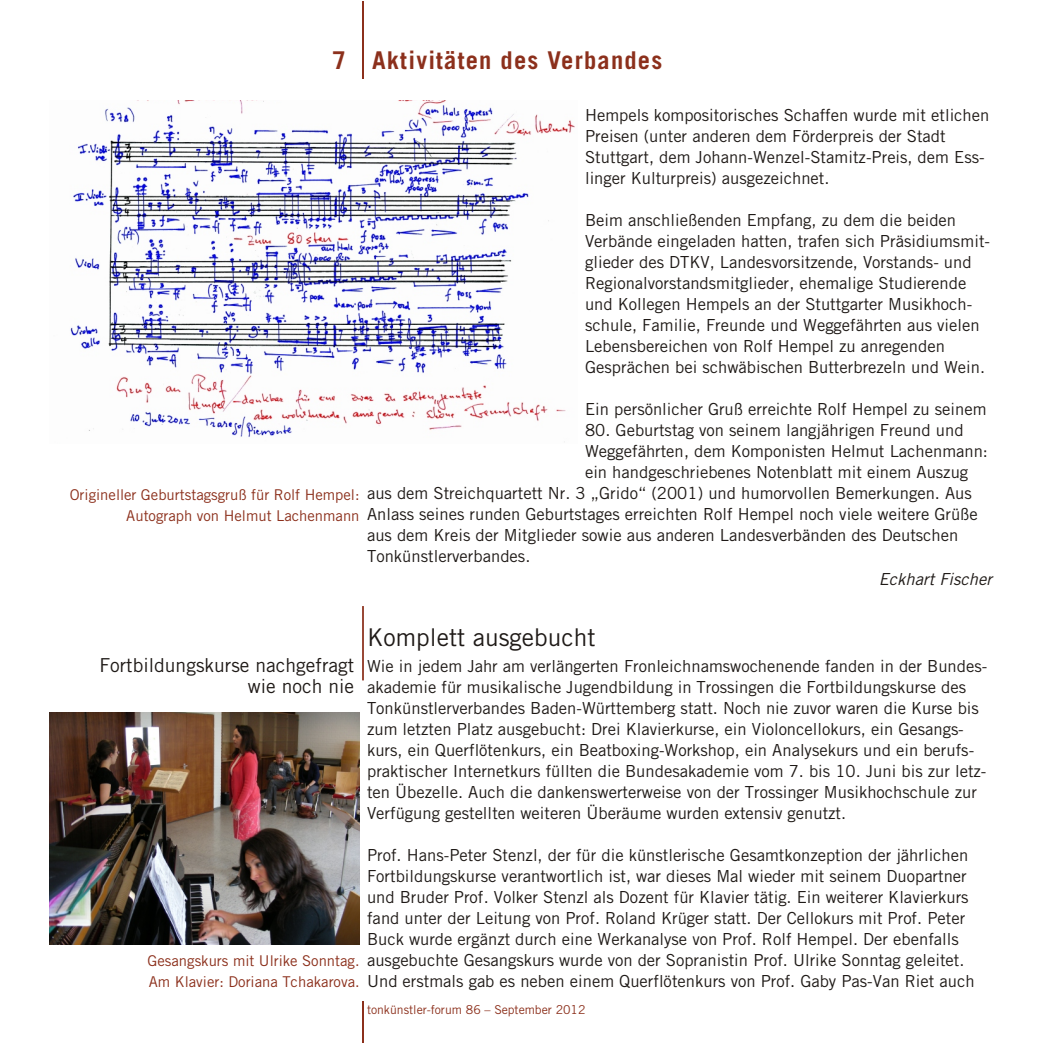
<style>
.page{position:relative;width:1043px;height:1043px;background:#fff}
.page>*{position:absolute;margin:0;border:0;box-sizing:border-box;transform-origin:0 0}
.t1{font:700 24.5px "Trade Gothic";letter-spacing:.05em;color:#8c301c}
.t2{font:24.5px "Trade Gothic";color:#1f1a17}
.t3{font:19.25px/21px "Trade Gothic";color:#1f1a17;text-align:right}
.t4{font:16.62px/21px "Trade Gothic";color:#1f1a17}
.t5{font:italic 16.62px "Trade Gothic";color:#1f1a17}
.t6{font:14.88px/21px "Trade Gothic";color:#8c301c;text-align:right}
.t7{font:12.25px "Trade Gothic";letter-spacing:-.005em;color:#8c301c}
</style>
<div class="page">
<hr style="left:362px;top:606px;width:2px;height:74px;background:#8c301c">
<hr style="left:362px;top:1001px;width:2px;height:42px;background:#8c301c">
<hr style="left:362px;top:1px;width:2px;height:77px;background:#8c301c">
<img style="left:70px;top:100px;width:505px;height:342px">
<img style="left:50px;top:712px;width:310px;height:233px">
<h1 class="t1" style="left:332px;top:50px;width:331px">7 Aktivitäten des Verbandes</h1>
<p class="t6" style="left:70px;top:486px;width:291px">Ori gi nel ler Ge burts tags gruß für Rolf Hem pel:<br>Au to graph von Hel mut La chen mann</p>
<p class="t4" style="left:585px;top:106px;width:406px">Hem pels kom po si to ri sches Schaf fen wur de mit et li chen Prei sen (un ter an de ren dem För der preis der Stadt<br>Stutt gart, dem Jo hann-Wen zel-Sta mitz-Preis, dem Ess - lin ger Kul tur preis) ausgezeichnet.</p>
<p class="t4" style="left:585px;top:211px;width:407px">Beim an schlie ßen den Emp fang, zu dem die bei den<br>Ver bän de ein ge la den hat ten, tra fen sich Prä si di ums mit - glie der des DTKV, Lan des vor sit zen de, Vor stands- und Re gio nal vor stands mit glie der, ehe ma li ge Stu die ren de und Kol le gen Hem pels an der Stutt gar ter Mu sik hoch - schu le, Fa mi lie, Freun de und Weg ge fähr ten aus vie len Le bens be rei chen von Rolf Hem pel zu an re gen den Gesprächen bei schwäbischen Butterbrezeln und Wein.</p>
<p class="t4" style="left:585px;top:400px;width:403px">Ein per sön li cher Gruß er reich te Rolf Hem pel zu sei nem</p>
<p class="t4" style="left:585px;top:421px;width:380px">80. Ge burts tag von sei nem lang jäh ri gen Freund und</p>
<p class="t4" style="left:585px;top:442px;width:405px">Weg ge fähr ten, dem Kom po nis ten Hel mut La chen mann:</p>
<p class="t4" style="left:585px;top:463px;width:385px">ein hand ge schrie be nes No ten blatt mit ei nem Aus zug</p>
<p class="t4" style="left:367px;top:484px;width:606px">aus dem Streich quar tett Nr. 3 „Gri do“ (2001) und hu mor vol len Be mer kun gen. Aus</p>
<p class="t4" style="left:367px;top:505px;width:612px">An lass sei nes run den Ge burts ta ges er reich ten Rolf Hem pel noch vie le wei te re Grü ße</p>
<p class="t4" style="left:367px;top:526px;width:593px">aus dem Kreis der Mitglie der so wie aus an de ren Landesverbänden des Deutschen</p>
<p class="t4" style="left:367px;top:547px;width:165px">Tonkünstlerverbandes.</p>
<p class="t5" style="left:879px;top:572px;width:115px">Ec khart Fi scher</p>
<h1 class="t2" style="left:367px;top:627px;width:230px">Komplett ausgebucht</h1>
<p class="t3" style="left:99px;top:656px;width:256px">Fortbildungskurse nachgefragt wie noch nie</p>
<p class="t4" style="left:367px;top:657px;width:622px">Wie in je dem Jahr am ver län ger ten Fron leich nams wo chen en de fan den in der Bun des - aka de mie für mu si ka li sche Ju gend bil dung in Tros sin gen die Fort bil dungs kur se des Ton künst ler ver ban des Ba den-Würt tem berg statt. Noch nie zu vor wa ren die Kur se bis zum letz ten Platz aus ge bucht: Drei Kla vier kur se, ein Vio lon cel lo kurs, ein Ge sangs - kurs, ein Quer flö ten kurs, ein Beat bo xing-Work shop, ein Ana ly se kurs und ein be rufs - prak ti scher In ter net kurs füll ten die Bun des aka de mie vom 7. bis 10. Juni bis zur letz - ten Übez el le. Auch die dan kens wer ter wei se von der Tros sin ger Mu sik hoch schu le zur Verfügung gestellten weiteren Überäume wurden extensiv genutzt.</p>
<p class="t4" style="left:367px;top:846px;width:609px">Prof. Hans-Pe ter Stenzl, der für die künst le ri sche Ge samt kon zep ti on der jähr li chen Fort bil dungs kur se ver ant wort lich ist, war die ses Mal wie der mit sei nem Duo part ner und Bru der Prof. Vol ker Stenzl als Do zent für Kla vier tä tig. Ein wei te rer Kla vier kurs fand un ter der Leitung von Prof. Ro land Krü ger statt. Der Cel lo kurs mit Prof. Pe ter Buck wur de er gänzt durch eine Wer ka na ly se von Prof. Rolf Hem pel. Der eben falls aus ge buch te Ge sangs kurs wur de von der Sop ra nis tin Prof. Ul ri ke Sonn tag ge lei tet.<br>Und erst mals gab es ne ben ei nem Quer flö ten kurs von Prof. Gaby Pas-Van Riet auch</p>
<p class="t7" style="left:367px;top:1004px;width:220px">ton künst ler-fo rum 86 – Sep tem ber 2012</p>
<p class="t6" style="left:148px;top:952px;width:214px;text-align:left">Ge sangs kurs mit Ul ri ke Sonn tag.<br>Am Kla vier: Do ria na Tcha ka ro va.</p>
</div>
